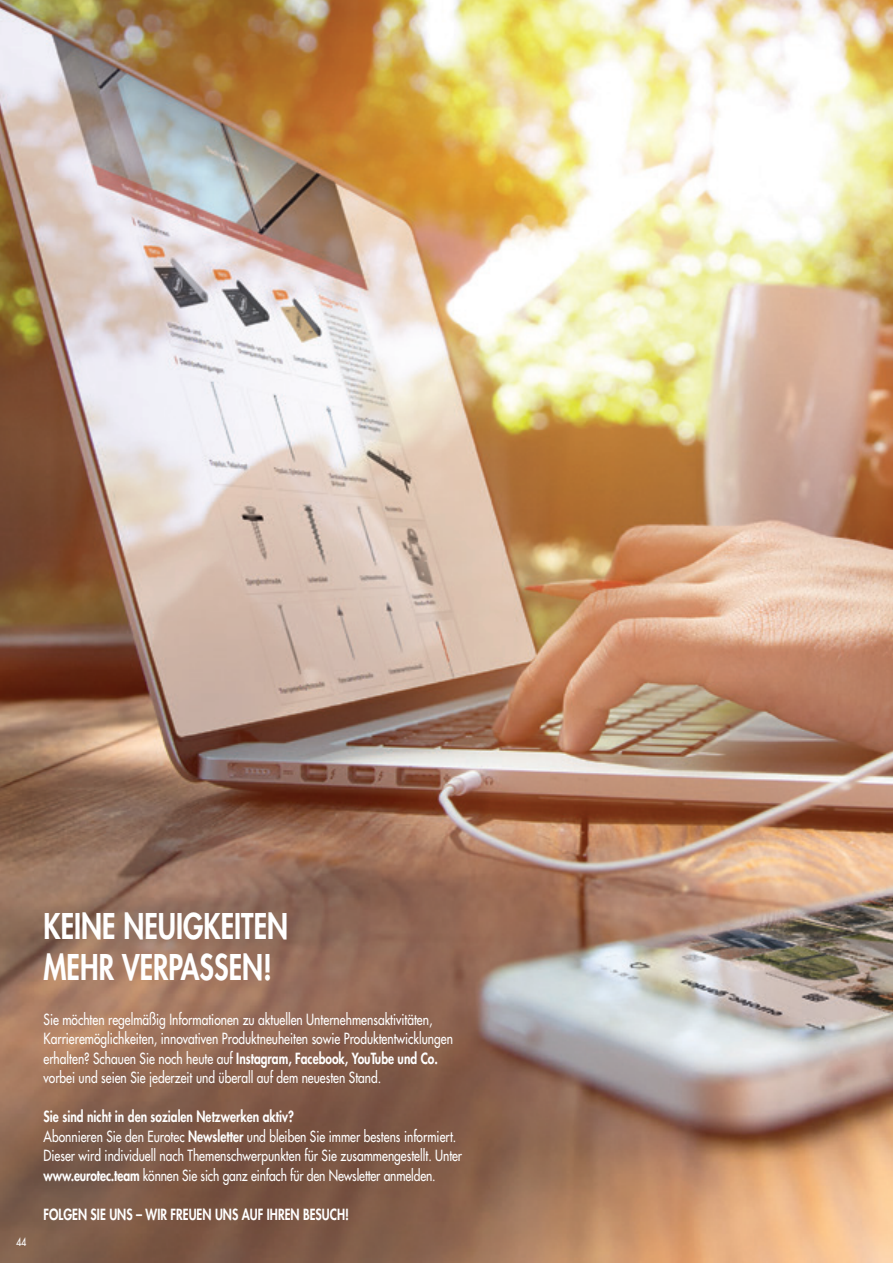
<style>
.page{position:relative;width:893px;height:1263px;background:#fff}
.page>*{position:absolute;margin:0;border:0;box-sizing:border-box;transform-origin:0 0}
.t1{font:800 34.5px/41.4px "Futura Std";color:#fff;scale:.8 1}
.t2{font:500 15px/19.5px "Futura Std";color:#fff;scale:.8 1}
.t3{font:800 15px "Futura Std";color:#fff;scale:.8 1}
.t4{font:500 11.25px "Futura Std";color:#fff;scale:.8 1}
.s1{font-weight:800}
</style>
<div class="page">
<img style="left:0;top:0;width:893px;height:1263px">
<p class="t4" style="left:16px;top:1235px;width:15px">44</p>
<h1 class="t1" style="left:44px;top:905px;width:307px">KEINE NEUIGKEITEN<br>MEHR VERPASSEN!</h1>
<p class="t2" style="left:44px;top:1010px;width:513px">Sie möchten regelmäßig Informationen zu aktuellen Unternehmensaktivitäten, Karrieremöglichkeiten, innovativen Produktneuheiten sowie Produktentwicklungen erhalten? Schauen Sie noch heute auf <span class="s1">Instagram, Facebook, YouTube und Co. </span>vorbei und seien Sie jederzeit und überall auf dem neuesten Stand.</p>
<p class="t2" style="left:44px;top:1107px;width:525px"><span class="s1">Sie sind nicht in den sozialen Netzwerken aktiv?<br></span>Abonnieren Sie den Eurotec <span class="s1">Newsletter</span> und bleiben Sie immer bestens informiert.<br>Dieser wird individuell nach Themenschwerpunkten für Sie zusammengestellt. Unter <span class="s1">www.eurotec.team</span> können Sie sich ganz einfach für den Newsletter anmelden.</p>
<p class="t3" style="left:44px;top:1205px;width:383px">FOLGEN SIE UNS – WIR FREUEN UNS AUF IHREN BESUCH!</p>
</div>
